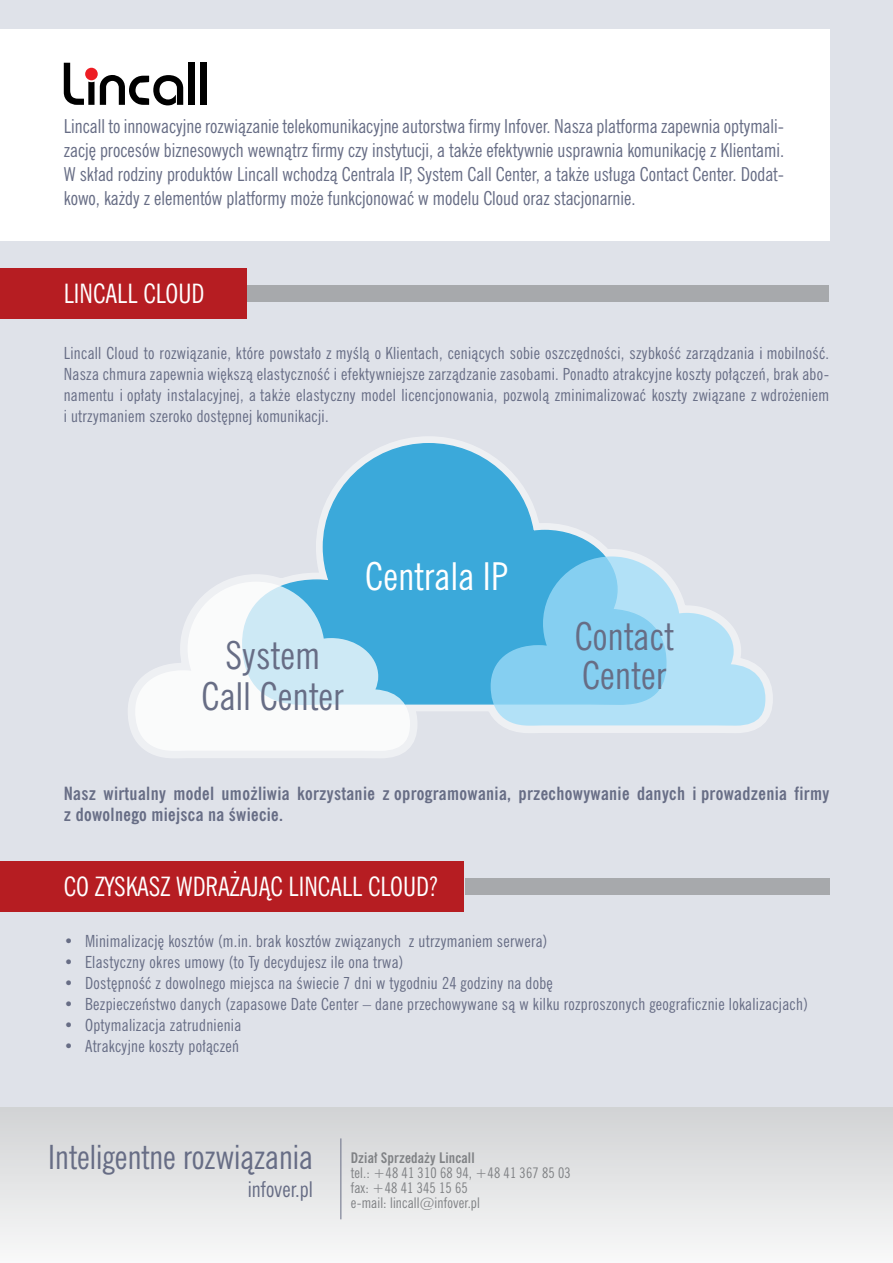
<style>
.page{position:relative;width:893px;height:1263px;background:#fff}
.page>*{position:absolute;margin:0;border:0;box-sizing:border-box;transform-origin:0 0}
.t1{font:34.5px/41.4px "News Goth Cn PL";letter-spacing:.01em;color:#676d85;text-align:center}
.t2{font:34.5px "News Goth Cn PL";letter-spacing:.01em;color:#fff}
.t3{font:30px "News Goth Cn PL";color:#676d85}
.t4{font:24px "News Goth Cn PL";color:#fff}
.t5{font:24px "News Goth Cn PL";letter-spacing:.035em;color:#fff}
.t6{font:19.5px "News Goth Cn PL";color:#676d85}
.t7{font:17.25px/24px "News Goth Cn PL";color:#676d85;text-align:justify}
.t8{font:700 16.5px/21px "News Goth Cn PL";letter-spacing:.02em;color:#676d85}
.t9{font:15px/21px "News Goth Cn PL";letter-spacing:.02em;color:#676d85;text-align:justify}
.t10{font:13.2px/15px "News Goth Cn PL";letter-spacing:.01em;color:#808285}
.t11{font:700 13.2px "News Goth Cn PL";letter-spacing:.01em;color:#808285}
</style>
<div class="page">
<div style="left:0;top:0;width:893px;height:1107px;background:#dfe2e9"></div>
<svg style="left:128px;top:436px;width:645px;height:322px"></svg>
<div style="left:465px;top:878px;width:364px;height:17px;background:#a7a9ac"></div>
<div style="left:0;top:30px;width:829px;height:211px;background:#fff"></div>
<div style="left:0;top:1107px;width:893px;height:156px;background:linear-gradient(to bottom,#d1d2d4,#f8f8f9)"></div>
<hr style="left:340px;top:1138px;width:1px;height:81px;background:#676d85">
<div style="left:0;top:861px;width:463px;height:51px;background:#b61d22"></div>
<div style="left:200px;top:63px;width:7px;height:42px;background:#000"></div>
<div style="left:188px;top:63px;width:7px;height:42px;background:#000"></div>
<svg style="left:64px;top:63px;width:119px;height:42px"></svg>
<div style="left:247px;top:285px;width:582px;height:17px;background:#a7a9ac"></div>
<div style="left:0;top:268px;width:247px;height:51px;background:#b61d22"></div>
<svg style="left:241px;top:442px;width:426px;height:264px"></svg>
<svg style="left:135px;top:582px;width:275px;height:169px"></svg>
<svg style="left:491px;top:556px;width:274px;height:170px"></svg>
<p class="t7" style="left:64px;top:114px;width:722px">Lincall to innowacyjne rozwiązanie telekomunikacyjne autorstwa firmy Infover. Nasza platforma zapewnia optymali&shy;zację procesów biznesowych wewnątrz firmy czy instytucji, a także efektywnie usprawnia komunikację z Klientami.<br>W skład rodziny produktów Lincall wchodzą Centrala IP, System Call Center, a także usługa Contact Center. Dodat&shy;kowo, każdy z elementów platformy może funkcjonować w modelu Cloud oraz stacjonarnie.</p>
<h3 class="t4" style="left:64px;top:278px;width:22px">Lincall</h3>
<h3 class="t4" style="left:143px;top:278px;width:60px">Cloud</h3>
<p class="t9" style="left:64px;top:342px;width:767px">Lincall Cloud to rozwiązanie, które powstało z myślą o Klientach, ceniących sobie oszczędności, szybkość zarządzania i mobilność.<br>Nasza chmura zapewnia większą elastyczność i efektywniejsze zarządzanie zasobami. Ponadto atrakcyjne koszty połączeń, brak abo&shy;namentu i opłaty instalacyjnej, a także elastyczny model licencjonowania, pozwolą zminimalizować koszty związane z wdrożeniem i utrzymaniem szeroko dostępnej komunikacji.</p>
<h1 class="t1" style="left:202px;top:634px;width:144px">System<br>Call Center</h1>
<h1 class="t2" style="left:365px;top:553px;width:145px">Centrala IP</h1>
<h1 class="t1" style="left:575px;top:617px;width:100px;line-height:39px;text-align:left">Contact<br>Center</h1>
<p class="t8" style="left:64px;top:782px;width:767px">Nasz wirtualny model umożliwia korzystanie z oprogramowania, przechowywanie danych i prowadzenia firmy z dowolnego miejsca na świecie.</p>
<h3 class="t4" style="left:64px;top:871px;width:63px">Co zyskas</h3>
<h3 class="t5" style="left:161px;top:871px;width:150px">z wd rażając Lincall</h3>
<h3 class="t4" style="left:368px;top:871px;width:72px">Cloud?</h3>
<p class="t9" style="left:64px;top:930px;width:485px">• Minimalizację kosztów (m.in. brak kosztów związanych z utrzymaniem serwera)</p>
<p class="t9" style="left:64px;top:951px;width:341px">• Elastyczny okres umowy (to Ty decydujesz ile ona trwa)</p>
<p class="t9" style="left:64px;top:972px;width:491px">• Dostępność z dowolnego miejsca na świecie 7 dni w tygodniu 24 godziny na dobę</p>
<p class="t9" style="left:64px;top:993px;width:746px">• Bezpieczeństwo danych (zapasowe Date Center – dane przechowywane są w kilku rozproszonych geograficznie lokalizacjach)</p>
<p class="t9" style="left:64px;top:1014px;width:179px">• Optymalizacja zatrudnienia</p>
<p class="t9" style="left:64px;top:1035px;width:177px">• Atrakcyjne koszty połączeń</p>
<h2 class="t3" style="left:48px;top:1136px;width:266px">Inteligentne rozwiązania</h2>
<h3 class="t6" style="left:248px;top:1176px;width:67px">infover.pl</h3>
<p class="t11" style="left:351px;top:1149px;width:125px">Dział Sprzedaży Lincall</p>
<p class="t10" style="left:351px;top:1165px;width:221px">tel.: +48 41 310 68 94, +48 41 367 85 03 fax: +48 41 345 15 65<br>e-mail: lincall@infover.pl</p>
</div>
